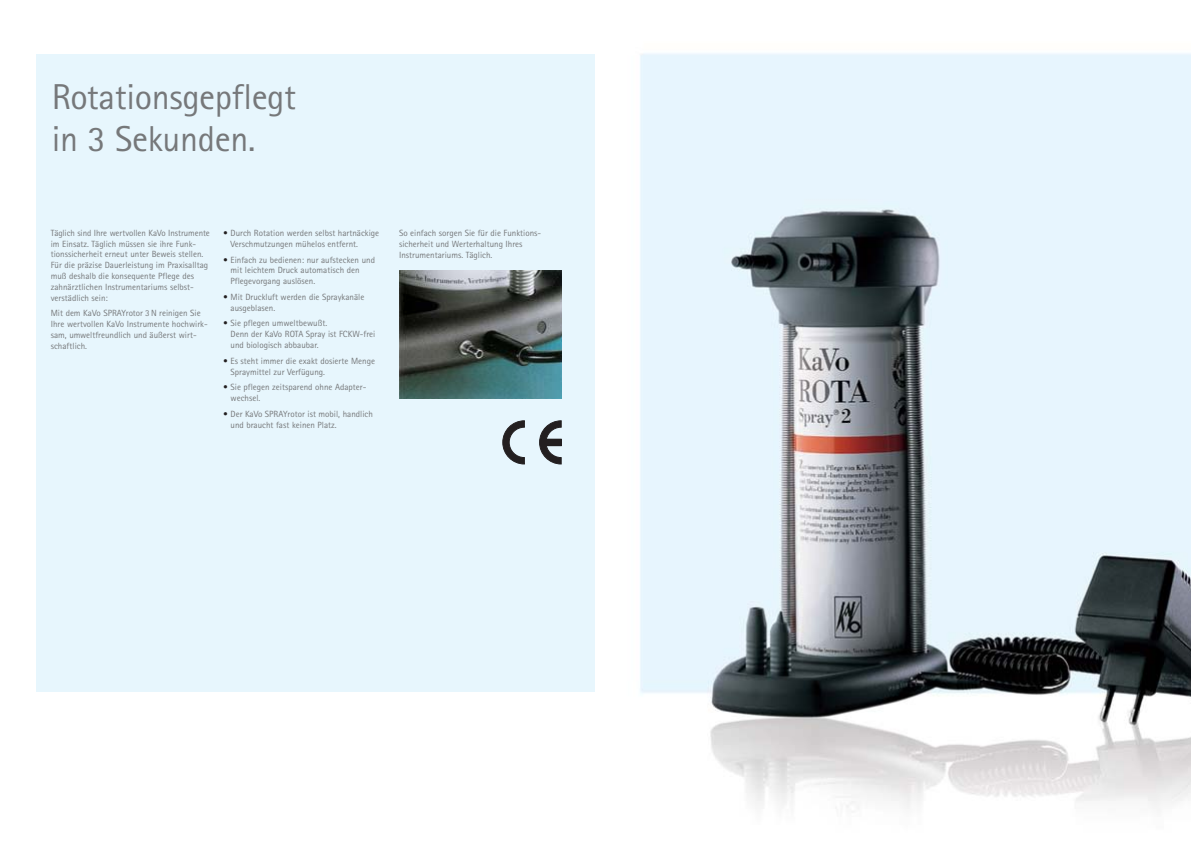
<style>
.page{position:relative;width:1191px;height:842px;background:#fff}
.page>*{position:absolute;margin:0;border:0;box-sizing:border-box;transform-origin:0 0}
.t1{font:36px/42px "Rotis Ger San Ser T";letter-spacing:-.01em;color:#76787a}
.t2{font:9px/10.8px "Rotis Sans Serif";color:#76787a}
.t3{font:9px/10.8px "Rotis Ger San Ser T";color:#76787a}
.s1{font-weight:700;color:#231f20}
</style>
<div class="page">
<img style="left:640px;top:53px;width:550px;height:756px">
<div style="left:37px;top:54px;width:558px;height:638px;background:#e7f6fd"></div>
<img style="left:399px;top:271px;width:162px;height:128px">
<svg style="left:503px;top:421px;width:21px;height:43px"></svg>
<svg style="left:539px;top:421px;width:22px;height:43px"></svg>
<h1 class="t1" style="left:52px;top:79px;width:246px">Rotationsgepflegt in 3 Sekunden.</h1>
<p class="t3" style="left:51px;top:228px;width:161px">Täglich sind Ihre wertvollen KaVo Instrumente im Einsatz. Täglich müssen sie ihre Funk&shy;tionssicherheit erneut unter Beweis stellen.<br>Für die präzise Dauerleistung im Praxisalltag muß deshalb die konsequente Pflege des zahnärztlichen Instrumentariums selbst&shy;verstädlich sein:</p>
<p class="t3" style="left:51px;top:308px;width:158px">Mit dem KaVo SPRAYrotor 3 N reinigen Sie Ihre wertvollen KaVo Instrumente hochwirk&shy;sam, umweltfreundlich und äußerst wirt&shy;schaftlich.</p>
<p class="t2" style="left:230px;top:228px;width:150px;text-indent:-7px"><span class="s1">•</span> Durch Rotation werden selbst hartnäckige<br>Verschmutzungen mühelos entfernt.</p>
<p class="t2" style="left:230px;top:255px;width:146px;text-indent:-7px"><span class="s1">•</span> Einfach zu bedienen: nur aufstecken und mit leichtem Druck automatisch den<br>Pflegevorgang auslösen.</p>
<p class="t2" style="left:230px;top:292px;width:135px;text-indent:-7px"><span class="s1">•</span> Mit Druckluft werden die Spraykanäle ausgeblasen.</p>
<p class="t2" style="left:230px;top:319px;width:146px;text-indent:-7px"><span class="s1">•</span> Sie pflegen umweltbewußt.<br>Denn der KaVo ROTA Spray ist FCKW-frei und biologisch abbaubar.</p>
<p class="t2" style="left:230px;top:356px;width:146px;text-indent:-7px"><span class="s1">•</span> Es steht immer die exakt dosierte Menge<br>Spraymittel zur Verfügung.</p>
<p class="t2" style="left:230px;top:383px;width:137px;text-indent:-7px"><span class="s1">•</span> Sie pflegen zeitsparend ohne Adapter&shy;wechsel.</p>
<p class="t2" style="left:230px;top:409px;width:144px;text-indent:-7px"><span class="s1">•</span> Der KaVo SPRAYrotor ist mobil, handlich und braucht fast keinen Platz.</p>
<p class="t2" style="left:399px;top:228px;width:144px">So einfach sorgen Sie für die Funktions&shy;sicherheit und Werterhaltung Ihres<br>Instrumentariums. Täglich.</p>
</div>
